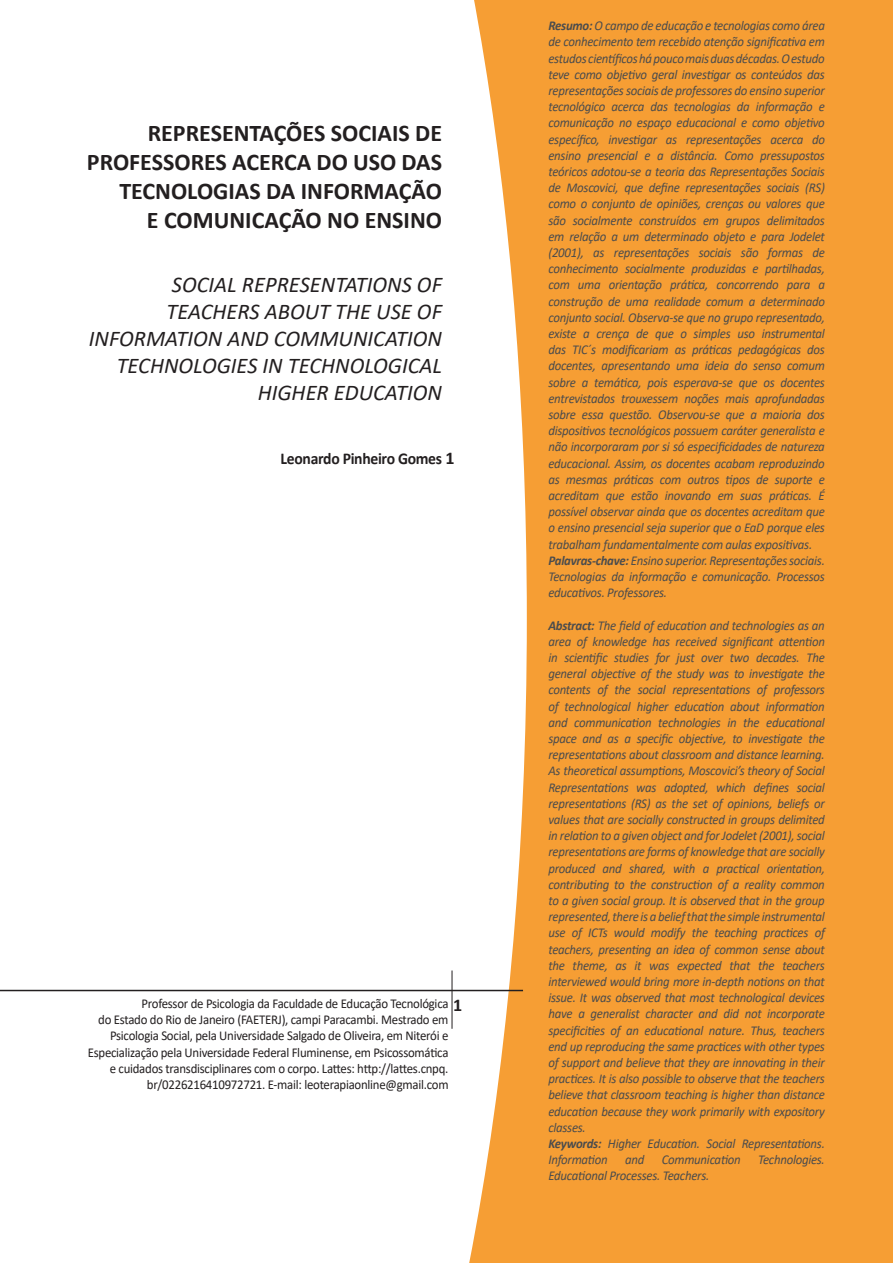
<style>
.page{position:relative;width:893px;height:1263px;background:#fff}
.page>*{position:absolute;margin:0;border:0;box-sizing:border-box;transform-origin:0 0}
.Titulo{font:700 24px/28.8px "Calibri";color:#231f20;text-align:right}
.Titulo_Ingles{font:italic 22.5px/27px "Calibri";color:#231f20;text-align:right}
.Titulo-2{font:700 18px "Calibri";color:#231f20}
.texto{font:700 16.5px "Calibri";letter-spacing:-.02em;color:#231f20;scale:.95 1}
.RESUMO{font:italic 13.5px/16.2px "Calibri";letter-spacing:-.02em;color:#4b4c4d;text-align:justify;scale:.95 1}
.texto-2{font:13.5px/16.2px "Calibri";letter-spacing:-.02em;color:#231f20;text-align:right;scale:.95 1}
.s1{font-size:18px}
.s2{font-weight:700}
</style>
<div class="page">
<svg style="left:469px;top:0;width:424px;height:1263px;background:#f6a747"></svg>
<hr style="left:0;top:990px;width:523px;height:1px;background:#231f20">
<hr style="left:452px;top:970px;width:1px;height:59px;background:#231f20">
<p class="Titulo" style="left:87px;top:119px;width:357px">REPRESENTAÇÕES SOCIAIS DE<br>PROFESSORES ACERCA DO USO DAS<br>TECNOLOGIAS DA INFORMAÇÃO<br>E COMUNICAÇÃO NO ENSINO</p>
<p class="Titulo_Ingles" style="left:89px;top:270px;width:355px">SOCIAL REPRESENTATIONS OF<br>TEACHERS ABOUT THE USE OF<br>INFORMATION AND COMMUNICATION<br>TECHNOLOGIES IN TECHNOLOGICAL<br>HIGHER EDUCATION</p>
<p class="texto" style="left:281px;top:447px;width:185px">Leonardo Pinheiro Gomes <span class="s1">1</span></p>
<p class="texto-2" style="left:88px;top:995px;width:381px">Professor de Psicologia da Faculdade de Educação Tecnológica<br>do Estado do Rio de Janeiro (FAETERJ), campi Paracambi. Mestrado em Psicologia Social, pela Universidade Salgado de Oliveira, em Niterói e Especialização pela Universidade Federal Fluminense, em Psicossomática e cuidados transdisciplinares com o corpo. Lattes: http://lattes.cnpq. br/0226216410972721. E-mail: leoterapiaonline@gmail.com</p>
<p class="Titulo-2" style="left:453px;top:993px;width:11px">1</p>
<p class="RESUMO" style="left:548px;top:17px;width:293px"><span class="s2">Resumo:</span> O campo de educação e tecnologias como área de conhecimento tem recebido atenção significativa em estudos científicos há pouco mais duas décadas. O estudo teve como objetivo geral investigar os conteúdos das representações sociais de professores do ensino superior tecnológico acerca das tecnologias da informação e comunicação no espaço educacional e como objetivo específico, investigar as representações acerca do ensino presencial e a distância. Como pressupostos teóricos adotou-se a teoria das Representações Sociais de Moscovici, que define representações sociais (RS) como o conjunto de opiniões, crenças ou valores que são socialmente construídos em grupos delimitados em relação a um determinado objeto e para Jodelet (2001), as representações sociais são formas de conhecimento socialmente produzidas e partilhadas, com uma orientação prática, concorrendo para a construção de uma realidade comum a determinado conjunto social. Observa-se que no grupo representado, existe a crença de que o simples uso instrumental das TIC´s modificariam as práticas pedagógicas dos docentes, apresentando uma ideia do senso comum sobre a temática, pois esperava-se que os docentes entrevistados trouxessem noções mais aprofundadas sobre essa questão. Observou-se que a maioria dos dispositivos tecnológicos possuem caráter generalista e não incorporaram por si só especificidades de natureza educacional. Assim, os docentes acabam reproduzindo as mesmas práticas com outros tipos de suporte e acreditam que estão inovando em suas práticas. É possível observar ainda que os docentes acreditam que o ensino presencial seja superior que o EaD porque eles trabalham fundamentalmente com aulas expositivas.</p>
<p class="RESUMO" style="left:548px;top:552px;width:292px"><span class="s2">Palavras-chave:</span> Ensino superior. Representações sociais.<br>Tecnologias da informação e comunicação. Processos educativos. Professores.</p>
<p class="RESUMO" style="left:548px;top:616px;width:293px"><span class="s2">Abstract:</span> The field of education and technologies as an area of knowledge has received significant attention in scientific studies for just over two decades. The general objective of the study was to investigate the contents of the social representations of professors of technological higher education about information and communication technologies in the educational space and as a specific objective, to investigate the representations about classroom and distance learning.<br>As theoretical assumptions, Moscovici’s theory of Social Representations was adopted, which defines social representations (RS) as the set of opinions, beliefs or values that are socially constructed in groups delimited in relation to a given object and for Jodelet (2001), social representations are forms of knowledge that are socially produced and shared, with a practical orientation, contributing to the construction of a reality common to a given social group. It is observed that in the group represented, there is a belief that the simple instrumental use of ICTs would modify the teaching practices of teachers, presenting an idea of common sense about the theme, as it was expected that the teachers interviewed would bring more in-depth notions on that issue. It was observed that most technological devices have a generalist character and did not incorporate specificities of an educational nature. Thus, teachers end up reproducing the same practices with other types of support and believe that they are innovating in their practices. It is also possible to observe that the teachers believe that classroom teaching is higher than distance education because they work primarily with expository classes.</p>
<p class="RESUMO" style="left:548px;top:1135px;width:292px"><span class="s2">Keywords:</span> Higher Education. Social Representations.<br>Information</p>
<p class="RESUMO" style="left:625px;top:1151px;width:22px">and</p>
<p class="RESUMO" style="left:662px;top:1151px;width:85px">Communication</p>
<p class="RESUMO" style="left:758px;top:1151px;width:72px">Technologies.</p>
<p class="RESUMO" style="left:548px;top:1167px;width:171px">Educational Processes. Teachers.</p>
</div>
